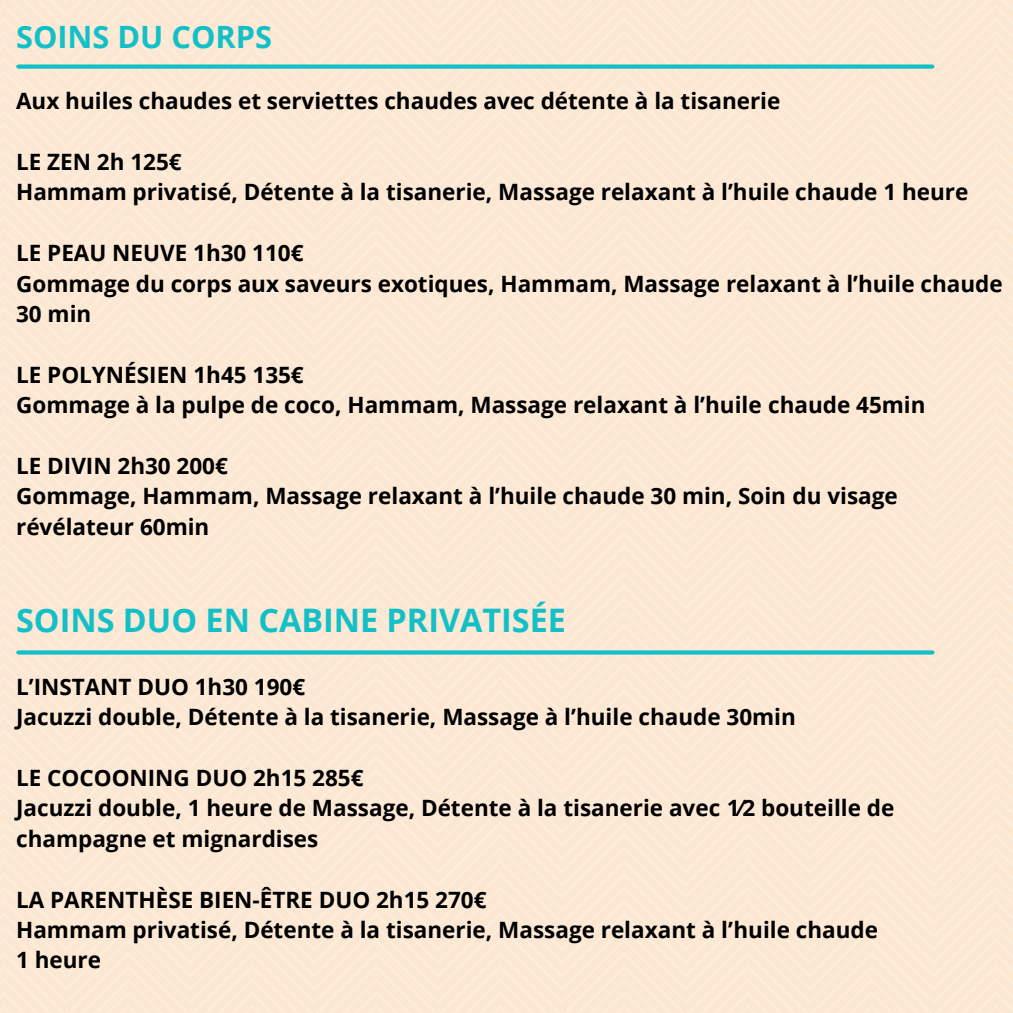
<style>
.page{position:relative;width:1013px;height:1013px;background:#fff}
.page>*{position:absolute;margin:0;border:0;box-sizing:border-box;transform-origin:0 0}
.t1{font:700 32.4px "Open Sans";color:#13c0c8}
.t2{font:700 30.82px "Open Sans";color:#13c0c8}
.t3{font:700 22.5px/30.4px "Open Sans";color:#000}
</style>
<div class="page">
<img style="left:0;top:0;width:1012px;height:1012px">
<svg style="left:19px;top:650px;width:913px;height:4px;background:#28c3c8"></svg>
<div style="left:19px;top:64px;width:913px;height:5px;background:#13c0c8"></div>
<h1 class="t2" style="left:16px;top:16px;width:257px">SOINS DU CORPS</h1>
<p class="t3" style="left:16px;top:85px;width:765px">Aux huiles chaudes et serviettes chaudes avec détente à la tisanerie</p>
<p class="t3" style="left:16px;top:146px;width:953px">LE ZEN 2h 125€<br>Hammam privatisé, Détente à la tisanerie, Massage relaxant à l’huile chaude 1 heure</p>
<p class="t3" style="left:16px;top:237px;width:988px">LE PEAU NEUVE 1h30 110€<br>Gommage du corps aux saveurs exotiques, Hammam, Massage relaxant à l’huile chaude<br>30 min</p>
<p class="t3" style="left:16px;top:359px;width:911px">LE POLYNÉSIEN 1h45 135€<br>Gommage à la pulpe de coco, Hammam, Massage relaxant à l’huile chaude 45min</p>
<p class="t3" style="left:16px;top:450px;width:883px">LE DIVIN 2h30 200€<br>Gommage, Hammam, Massage relaxant à l’huile chaude 30 min, Soin du visage révélateur 60min</p>
<h1 class="t1" style="left:16px;top:597px;width:551px">SOINS DUO EN CABINE PRIVATISÉE</h1>
<p class="t3" style="left:16px;top:671px;width:781px">L’INSTANT DUO 1h30 190€<br>Jacuzzi double, Détente à la tisanerie, Massage à l’huile chaude 30min</p>
<p class="t3" style="left:16px;top:762px;width:879px">LE COCOONING DUO 2h15 285€<br>Jacuzzi double, 1 heure de Massage, Détente à la tisanerie avec 1⁄2 bouteille de champagne et mignardises</p>
<p class="t3" style="left:16px;top:883px;width:863px">LA PARENTHÈSE BIEN-ÊTRE DUO 2h15 270€<br>Hammam privatisé, Détente à la tisanerie, Massage relaxant à l’huile chaude<br>1 heure</p>
</div>
